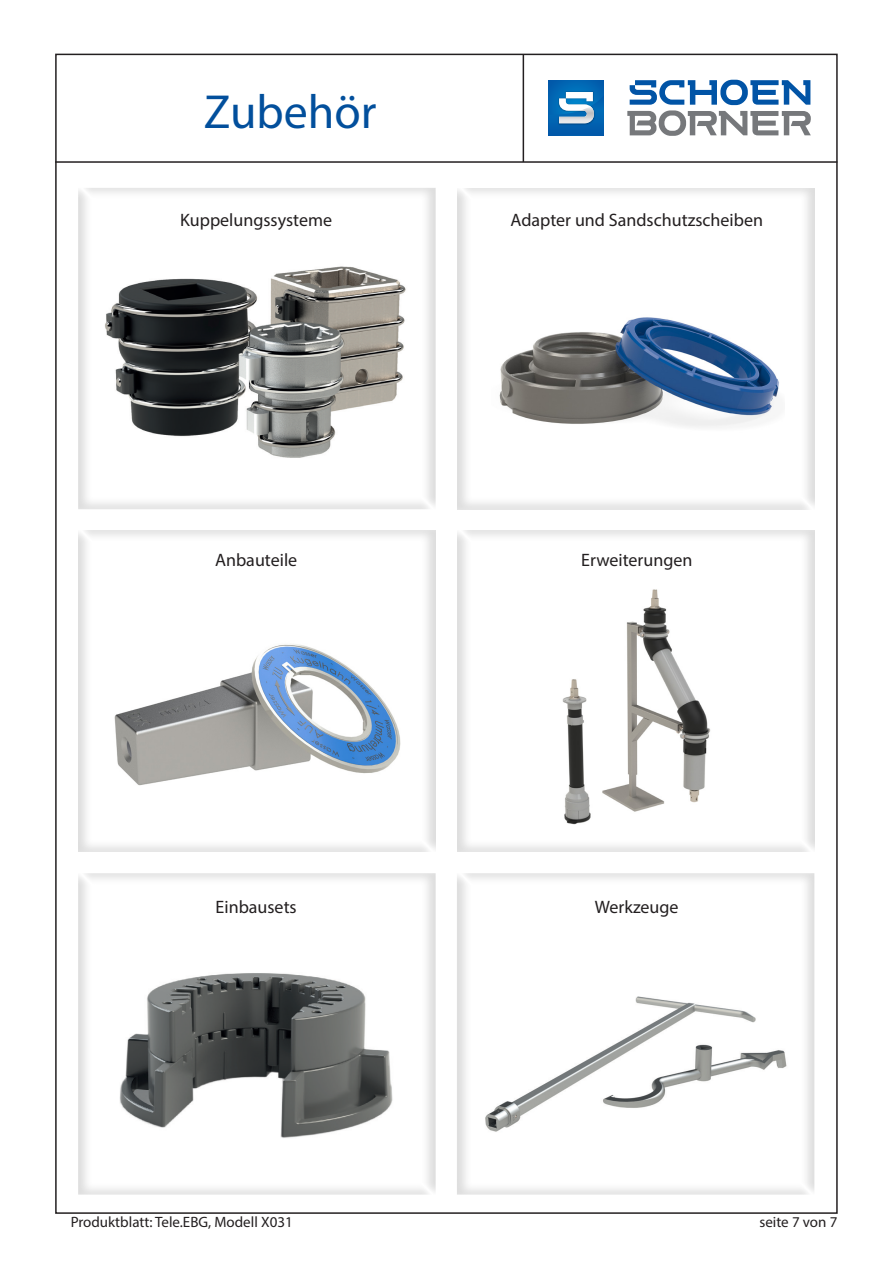
<style>
.page{position:relative;width:893px;height:1263px;background:#fff}
.page>*{position:absolute;margin:0;border:0;box-sizing:border-box;transform-origin:0 0}
.t1{font:48px "Myriad Pro";color:#024f9c}
.t2{font:18px "Myriad Pro";color:#231f20}
.t3{font:15px "Myriad Pro";color:#231f20}
</style>
<div class="page">
<svg style="left:627px;top:80px;width:184px;height:56px"></svg>
<div style="left:549px;top:80px;width:55px;height:55px;background:#0166b3"></div>
<svg style="left:549px;top:92px;width:55px;height:43px"></svg>
<hr style="left:55px;top:161px;width:782px;height:2px;background:#231f20">
<hr style="left:523px;top:55px;width:1px;height:107px;background:#231f20">
<div style="left:70px;top:180px;width:753px;height:1023px;background:#737373;opacity:.25"></div>
<p class="t1" style="left:204px;top:82px;width:174px">Zubehör</p>
<p class="t2" style="left:180px;top:209px;width:153px">Kuppelungssysteme</p>
<p class="t2" style="left:215px;top:549px;width:84px">Anbauteile</p>
<p class="t2" style="left:511px;top:209px;width:254px">Adapter und Sandschutzscheiben</p>
<p class="t2" style="left:581px;top:549px;width:113px">Erweiterungen</p>
<p class="t2" style="left:216px;top:896px;width:83px">Einbausets</p>
<p class="t2" style="left:595px;top:896px;width:85px">Werkzeuge</p>
<p class="t3" style="left:71px;top:1213px;width:223px">Produktblatt: Tele.EBG, Modell X031</p>
<p class="t3" style="left:759px;top:1213px;width:79px">seite 7 von 7</p>
</div>
